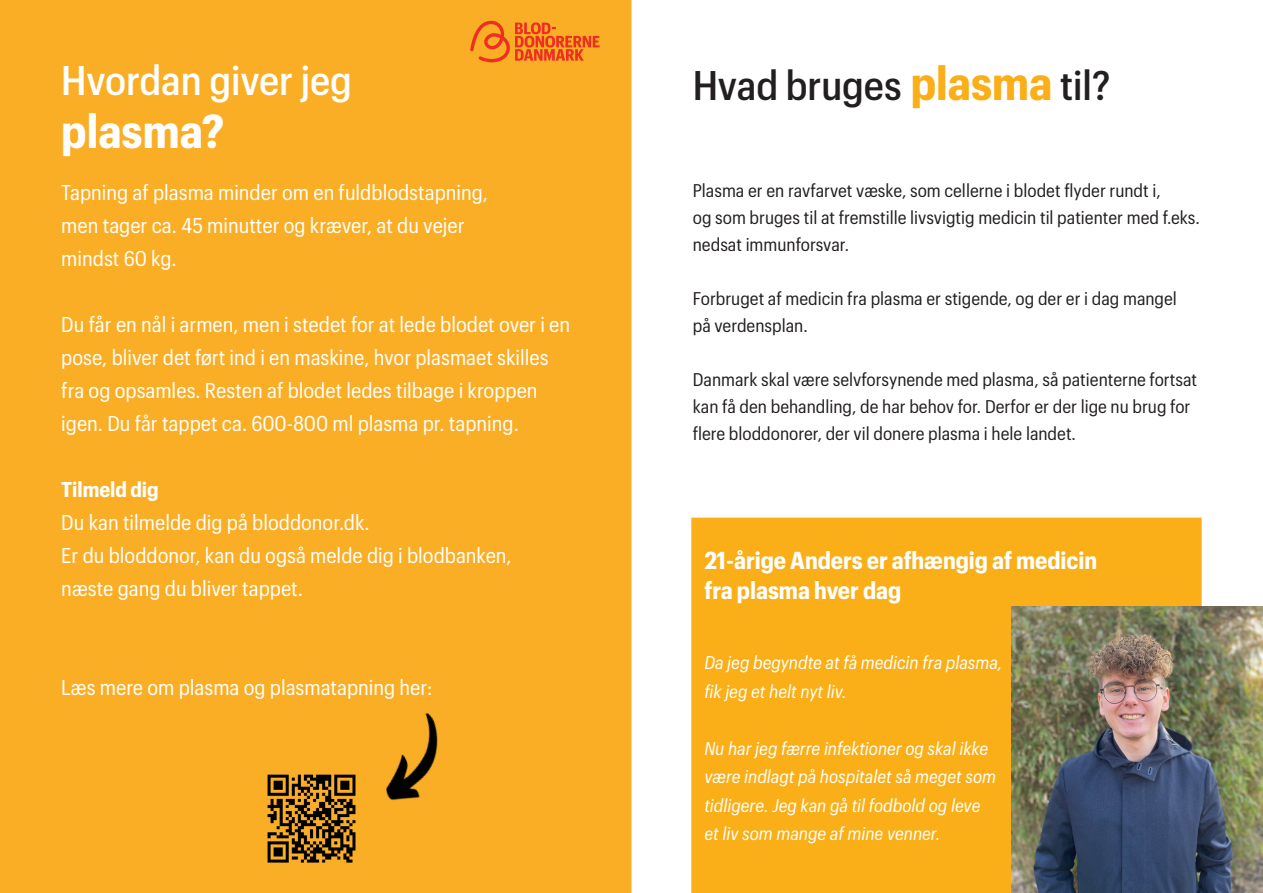
<style>
.page{position:relative;width:1263px;height:893px;background:#fff}
.page>*{position:absolute;margin:0;border:0;box-sizing:border-box;transform-origin:0 0}
.t1{font:700 46.5px "Graphik Compact";color:#fff}
.t2{font:500 40.5px "Graphik Compact";color:#231f20}
.t3{font:500 40.5px "Graphik Compact";color:#fff}
.t4{font:700 24px "Graphik Compact";color:#fff}
.t5{font:21px/33px "Graphik Compact";color:#fff}
.t6{font:700 21px "Graphik Compact";color:#fff}
.t7{font:18px/27px "Graphik Compact";color:#231f20}
.t8{font:italic 18px/28.5px "Graphik Compact";color:#fff}
.s1{font-weight:700;font-size:46.5px;color:#faaf18}
</style>
<div class="page">
<div style="left:0;top:0;width:631px;height:893px;background:#faae25"></div>
<div style="left:692px;top:518px;width:509px;height:374px;background:#faaf18"></div>
<div style="left:691px;top:518px;width:511px;height:375px;border:2px solid #faaf18"></div>
<img style="left:267px;top:774px;width:86px;height:89px">
<svg style="left:470px;top:21px;width:129px;height:41px"></svg>
<img style="left:1011px;top:607px;width:252px;height:286px">
<img style="left:327px;top:713px;width:111px;height:145px">
<p class="t3" style="left:61px;top:51px;width:292px">Hvordan giver jeg</p>
<p class="t1" style="left:61px;top:96px;width:165px">plasma?</p>
<p class="t5" style="left:61px;top:174px;width:428px">Tapning af plasma minder om en fuldblodstapning,</p>
<p class="t5" style="left:61px;top:207px;width:405px">men tager ca. 45 minutter og kræver, at du vejer</p>
<p class="t5" style="left:61px;top:240px;width:117px">mindst 60 kg.</p>
<p class="t5" style="left:61px;top:306px;width:510px">Du får en nål i armen, men i stedet for at lede blodet over i en pose, bliver det ført ind i en maskine, hvor plasmaet skilles fra og opsamles. Resten af blodet ledes tilbage i kroppen igen. Du får tappet ca. 600-800 ml plasma pr. tapning.</p>
<p class="t6" style="left:61px;top:474px;width:99px">Tilmeld dig</p>
<p class="t5" style="left:61px;top:504px;width:310px">Du kan tilmelde dig på bloddonor.dk.</p>
<p class="t5" style="left:61px;top:537px;width:452px">Er du bloddonor, kan du også melde dig i blodbanken,</p>
<p class="t5" style="left:61px;top:570px;width:243px">næste gang du bliver tappet.</p>
<p class="t5" style="left:61px;top:669px;width:372px">Læs mere om plasma og plasmatapning her:</p>
<p class="t2" style="left:693px;top:56px;width:419px">Hvad bruges <span class="s1">plasma</span> til?</p>
<p class="t7" style="left:693px;top:175px;width:469px">Plasma er en ravfarvet væske, som cellerne i blodet flyder rundt i,</p>
<p class="t7" style="left:693px;top:202px;width:509px">og som bruges til at fremstille livsvigtig medicin til patienter med f.eks. nedsat immunforsvar.</p>
<p class="t7" style="left:693px;top:283px;width:486px">Forbruget af medicin fra plasma er stigende, og der er i dag mangel</p>
<p class="t7" style="left:693px;top:310px;width:116px">på verdensplan.</p>
<p class="t7" style="left:693px;top:364px;width:506px">Danmark skal være selvforsynende med plasma, så patienterne fortsat kan få den behandling, de har behov for. Derfor er der lige nu brug for flere bloddonorer, der vil donere plasma i hele landet.</p>
<p class="t4" style="left:704px;top:542px;width:394px">21-årige Anders er afhængig af medicin</p>
<p class="t4" style="left:704px;top:572px;width:198px">fra plasma hver dag</p>
<p class="t8" style="left:704px;top:647px;width:299px">Da jeg begyndte at få medicin fra plasma, fik jeg et helt nyt liv.</p>
<p class="t8" style="left:704px;top:732px;width:293px">Nu har jeg færre infektioner og skal ikke være indlagt på hospitalet så meget som tidligere. Jeg kan gå til fodbold og leve</p>
<p class="t8" style="left:704px;top:818px;width:237px">et liv som mange af mine venner.</p>
</div>
